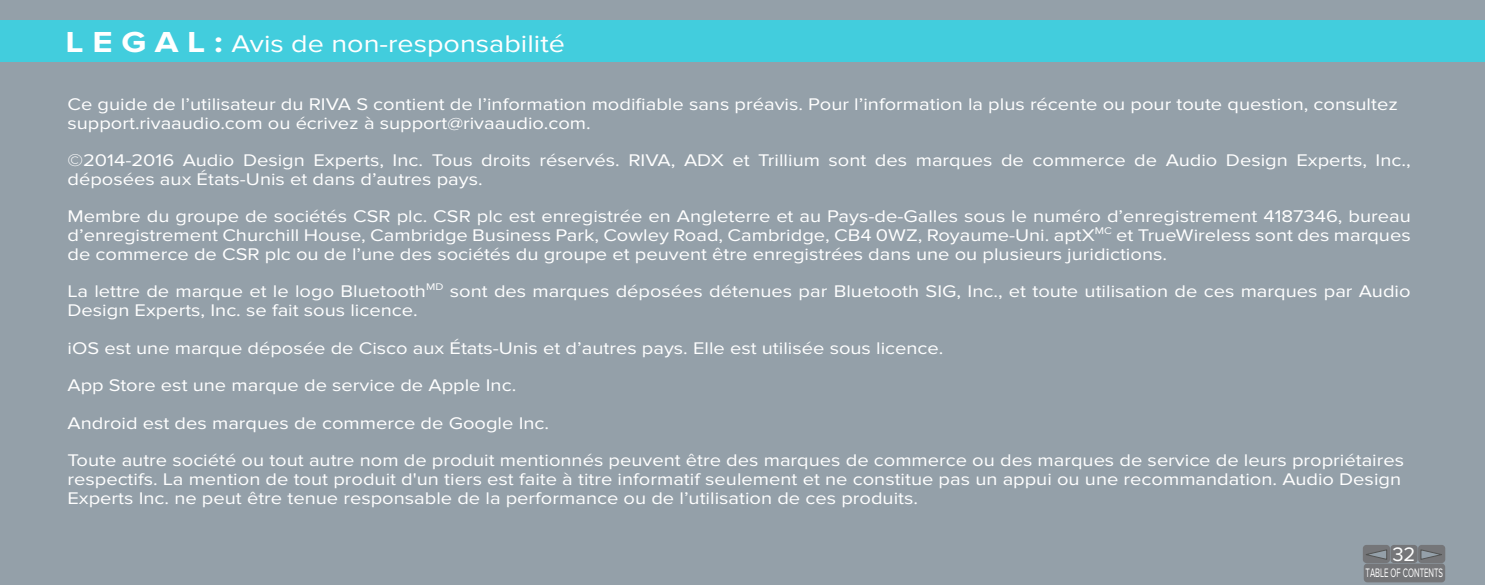
<style>
.page{position:relative;width:1485px;height:585px;background:#94a0a9}
.page>*{position:absolute;margin:0;border:0;box-sizing:border-box;transform-origin:0 0}
.t1{font:25px "Proxima Nova";color:#fff;scale:1.15 1}
.t2{font:20.25px "Proxima Nova";color:#fff}
.t3{font:17.5px/18.8px "Proxima Nova";color:#fff;scale:1.15 1}
.t4{font:12.75px "Proxima Nova";color:#fff;scale:.61 1}
.s1{font-weight:700;font-size:30px}
</style>
<div class="page">
<div style="left:0;top:20px;width:1485px;height:42px;background:#42cddd"></div>
<div style="left:1363px;top:545px;width:27px;height:18px;background:#757679;border-radius:4px"></div>
<div style="left:1390px;top:545px;width:28px;height:18px;background:#757679;border-radius:4px"></div>
<div style="left:1418px;top:545px;width:27px;height:18px;background:#757679;border-radius:4px"></div>
<svg style="left:1366px;top:550px;width:21px;height:10px"></svg>
<svg style="left:1421px;top:550px;width:21px;height:10px"></svg>
<div style="left:1364px;top:564px;width:81px;height:18px;background:#757679;border-radius:4px"></div>
<h1 class="t1" style="left:66px;top:29px;width:436px"><span class="s1">L E G A L :</span> Avis de non-responsabilité</h1>
<p class="t3" style="left:67px;top:95px;width:1158px">Ce guide de l’utilisateur du RIVA S contient de l’information modifiable sans préavis. Pour l’information la plus récente ou pour toute question, consultez support.rivaaudio.com ou écrivez à support@rivaaudio.com.</p>
<p class="t3" style="left:67px;top:151px;width:1170px">©2014-2016 Audio Design Experts, Inc. Tous droits réservés. RIVA, ADX et Trillium sont des marques de commerce de Audio Design Experts, Inc., déposées aux États-Unis et dans d’autres pays.</p>
<p class="t3" style="left:67px;top:207px;width:1170px;text-align:justify">Membre du groupe de sociétés CSR plc. CSR plc est enregistrée en Angleterre et au Pays-de-Galles sous le numéro d’enregistrement 4187346, bureau d’enregistrement Churchill House, Cambridge Business Park, Cowley Road, Cambridge, CB4 0WZ, Royaume-Uni. aptX<sup>MC</sup> et TrueWireless sont des marques de commerce de CSR plc ou de l’une des sociétés du groupe et peuvent être enregistrées dans une ou plusieurs juridictions.</p>
<p class="t3" style="left:67px;top:282px;width:1169px">La lettre de marque et le logo Bluetooth<sup>MD</sup> sont des marques déposées détenues par Bluetooth SIG, Inc., et toute utilisation de ces marques par Audio<br>Design Experts, Inc. se fait sous licence.</p>
<p class="t3" style="left:67px;top:329px;width:1164px;line-height:37.5px">iOS est une marque déposée de Cisco aux États-Unis et d’autres pays. Elle est utilisée sous licence.<br>App Store est une marque de service de Apple Inc.<br>Android est des marques de commerce de Google Inc.<br>Toute autre société ou tout autre nom de produit mentionnés peuvent être des marques de commerce ou des marques de service de leurs propriétaires</p>
<p class="t3" style="left:67px;top:470px;width:1161px">respectifs. La mention de tout produit d'un tiers est faite à titre informatif seulement et ne constitue pas un appui ou une recommandation. Audio Design<br>Experts Inc. ne peut être tenue responsable de la performance ou de l’utilisation de ces produits.</p>
<p class="t2" style="left:1392px;top:542px;width:25px">32</p>
<p class="t4" style="left:1366px;top:566px;width:129px">TABLE OF CONTENTS</p>
</div>
